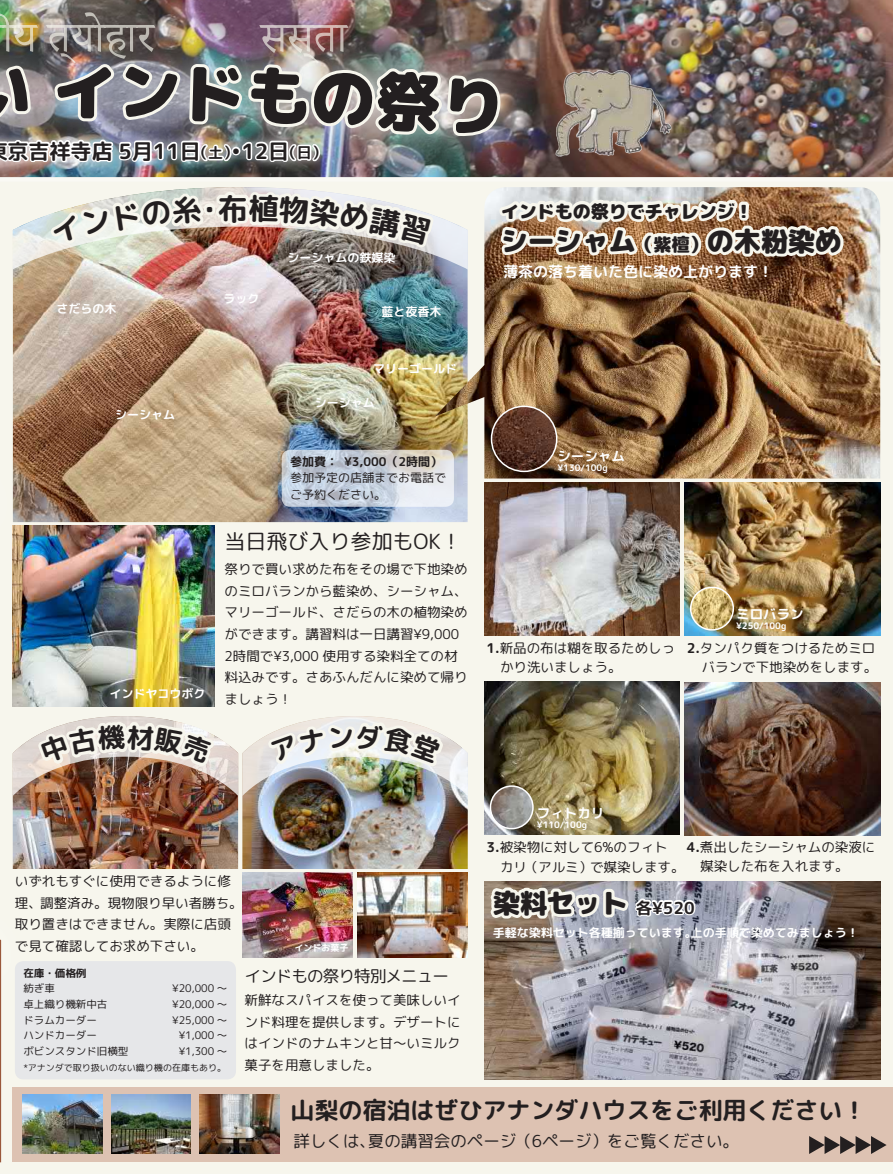
<style>
.page{position:relative;width:893px;height:1174px;background:#fff}
.page>*{position:absolute;margin:0;border:0;box-sizing:border-box;transform-origin:0 0}
.t1{font:900 64.5px "Rounded Mplus 1 c";color:#231f20}
.ページタイトル_小{font:700 30px "Rounded Mplus 1 c";color:#231f20}
.ページタイトル{font:900 27px "Rounded Mplus 1 c";color:#231f20}
.ページタイトル_小-2{font:700 24px "Rounded Mplus 1 c";color:#231f20}
.t2{font:700 21px "Rounded Mplus 1 c";color:#231f20}
.文中_見出し{font:21px "Rounded Mplus 1 c";color:#231f20}
.ページタイトル-2{font:900 18px "Rounded Mplus 1 c";color:#231f20}
.大きめ本文{font:16.5px "Rounded Mplus 1 c";color:#231f20}
.大きめ本文-2{font:16.5px "Rounded Mplus 1 c";letter-spacing:-.05em;color:#231f20}
.写真キャプション_白{font:700 15px "Rounded Mplus 1 c";color:#fff}
.本文{font:13.5px/21.6px "Rounded Mplus 1 c";color:#231f20}
.本文-2{font:700 13.5px "Rounded Mplus 1 c";color:#fff}
.写真キャプション_白-2{font:700 12px "Rounded Mplus 1 c";color:#fff}
.大きめ本文-3{font:12px/16.5px "Rounded Mplus 1 c";color:#231f20}
.本文-3{font:10.5px "Rounded Mplus 1 c";color:#231f20}
.本文-4{font:700 10.5px "Rounded Mplus 1 c";color:#231f20}
.本文-5{font:700 9px "Rounded Mplus 1 c";color:#fff}
.本文-6{font:9px "Rounded Mplus 1 c";color:#231f20}
.写真キャプション_白-3{font:700 9px "Rounded Mplus 1 c";color:#fff}
.s1{font-size:15px}
.s2{font-weight:700}
.s3{font-size:18px}
.s4{font-weight:700;font-size:16.5px}
</style>
<div class="page">
<img style="left:0;top:0;width:887px;height:1163px">
<h1 class="t1" style="left:-32px;top:45px;width:66px">い</h1>
<h3 class="t2" style="left:8px;top:136px;width:321px">京吉祥寺店 5月11日<span class="s1">（土）</span>•12日<span class="s1">（日）</span></h3>
<p class="写真キャプション_白-2" style="left:56px;top:300px;width:61px">さだらの木</p>
<p class="ページタイトル_小" style="left:218px;top:187px;width:32px">布</p>
<p class="写真キャプション_白-2" style="left:223px;top:290px;width:37px">ラック</p>
<p class="写真キャプション_白-2" style="left:287px;top:249px;width:109px">シーシャムの鉄媒染</p>
<p class="写真キャプション_白-2" style="left:382px;top:302px;width:61px">藍と夜香木</p>
<p class="写真キャプション_白-2" style="left:115px;top:406px;width:61px">シーシャム</p>
<p class="写真キャプション_白-2" style="left:110px;top:685px;width:97px">インドヤコウボク</p>
<p class="写真キャプション_白-2" style="left:373px;top:360px;width:85px">マリーゴールド</p>
<p class="写真キャプション_白-2" style="left:315px;top:394px;width:61px">シーシャム</p>
<p class="大きめ本文-3" style="left:290px;top:453px;width:157px"><span class="s2">参加費： ¥3,000（2時間）</span>参加予定の店舗までお電話でご予約ください。</p>
<p class="文中_見出し" style="left:225px;top:527px;width:239px">当日飛び入り参加もOK！</p>
<p class="本文" style="left:225px;top:558px;width:245px">祭りで買い求めた布をその場で下地染めのミロバランから藍染め、シーシャム、マリーゴールド、さだらの木の植物染めができます。講習料は一日講習¥9,000<br>2時間で¥3,000 使用する染料全ての材料込みです。さあふんだんに染めて帰りましょう！</p>
<p class="ページタイトル-2" style="left:501px;top:198px;width:253px">インドもの祭りでチャレンジ！</p>
<p class="ページタイトル" style="left:501px;top:222px;width:343px">シーシャム<span class="s3">（紫檀）</span>の木粉染め</p>
<p class="写真キャプション_白" style="left:503px;top:261px;width:271px">薄茶の落ち着いた色に染め上がります！</p>
<p class="本文-2" style="left:557px;top:446px;width:69px">シーシャム</p>
<p class="本文-5" style="left:557px;top:461px;width:52px">¥130/100g</p>
<p class="本文" style="left:500px;top:638px;width:177px;line-height:19.5px;text-indent:-14px"><span class="s2">1.</span>新品の布は糊を取るためしっかり洗いましょう。</p>
<p class="本文-2" style="left:736px;top:604px;width:69px">ミロバラン</p>
<p class="本文-5" style="left:736px;top:619px;width:52px">¥250/100g</p>
<p class="本文" style="left:687px;top:638px;width:192px;line-height:19.5px;text-align:right"><span class="s2">2.</span>タンパク質をつけるためミロバランで下地染めをします。</p>
<p class="本文" style="left:15px;top:870px;width:229px">いずれもすぐに使用できるように修理、調整済み。現物限り早い者勝ち。取り置きはできません。実際に店頭で見て確認してお求め下さい。</p>
<p class="本文-4" style="left:23px;top:965px;width:64px">在庫・価格例</p>
<p class="本文-3" style="left:23px;top:981px;width:33px">紡ぎ車</p>
<p class="本文-3" style="left:172px;top:981px;width:57px">¥20,000 ～</p>
<p class="本文-3" style="left:23px;top:996px;width:85px">卓上織り機新中古</p>
<p class="本文-3" style="left:172px;top:996px;width:57px">¥20,000 ～</p>
<p class="本文-3" style="left:23px;top:1012px;width:75px">ドラムカーダー</p>
<p class="本文-3" style="left:172px;top:1012px;width:57px">¥25,000 ～</p>
<p class="本文-3" style="left:23px;top:1028px;width:75px">ハンドカーダー</p>
<p class="本文-3" style="left:179px;top:1028px;width:50px">¥1,000 ～</p>
<p class="本文-3" style="left:23px;top:1043px;width:106px">ボビンスタンド旧横型</p>
<p class="本文-3" style="left:179px;top:1043px;width:50px">¥1,300 ～</p>
<p class="本文-6" style="left:23px;top:1061px;width:204px">*アナンダで取り扱いのない織り機の在庫もあり。</p>
<p class="写真キャプション_白-3" style="left:294px;top:941px;width:55px">インドお菓子</p>
<p class="大きめ本文-2" style="left:244px;top:964px;width:206px">インドもの祭り特別メニュー</p>
<p class="本文" style="left:244px;top:989px;width:217px;text-align:justify">新鮮なスパイスを使って美味しいインド料理を提供します。デザートにはインドのナムキンと甘〜いミルク菓子を用意しました。</p>
<p class="本文-2" style="left:537px;top:803px;width:69px">フィトカリ</p>
<p class="本文-5" style="left:537px;top:818px;width:52px">¥110/100g</p>
<p class="本文" style="left:700px;top:837px;width:177px;line-height:19.5px;text-indent:-14px"><span class="s2">4.</span>煮出したシーシャムの染液に媒染した布を入れます。</p>
<p class="本文" style="left:500px;top:837px;width:186px;line-height:19.5px;text-indent:-14px"><span class="s2">3.</span>被染物に対して6%のフィト<br>カリ（アルミ）で媒染します。</p>
<p class="ページタイトル" style="left:493px;top:884px;width:203px">染料セット <span class="s4">各¥520</span></p>
<p class="写真キャプション_白-2" style="left:493px;top:923px;width:367px">手軽な染料セット各種揃っています。上の手順で染めてみましょう！</p>
<p class="ページタイトル_小-2" style="left:290px;top:1092px;width:577px">山梨の宿泊はぜひアナンダハウスをご利用ください！</p>
<p class="大きめ本文" style="left:294px;top:1129px;width:447px">詳しくは、夏の講習会のページ（6ページ）をご覧ください。</p>
</div>
